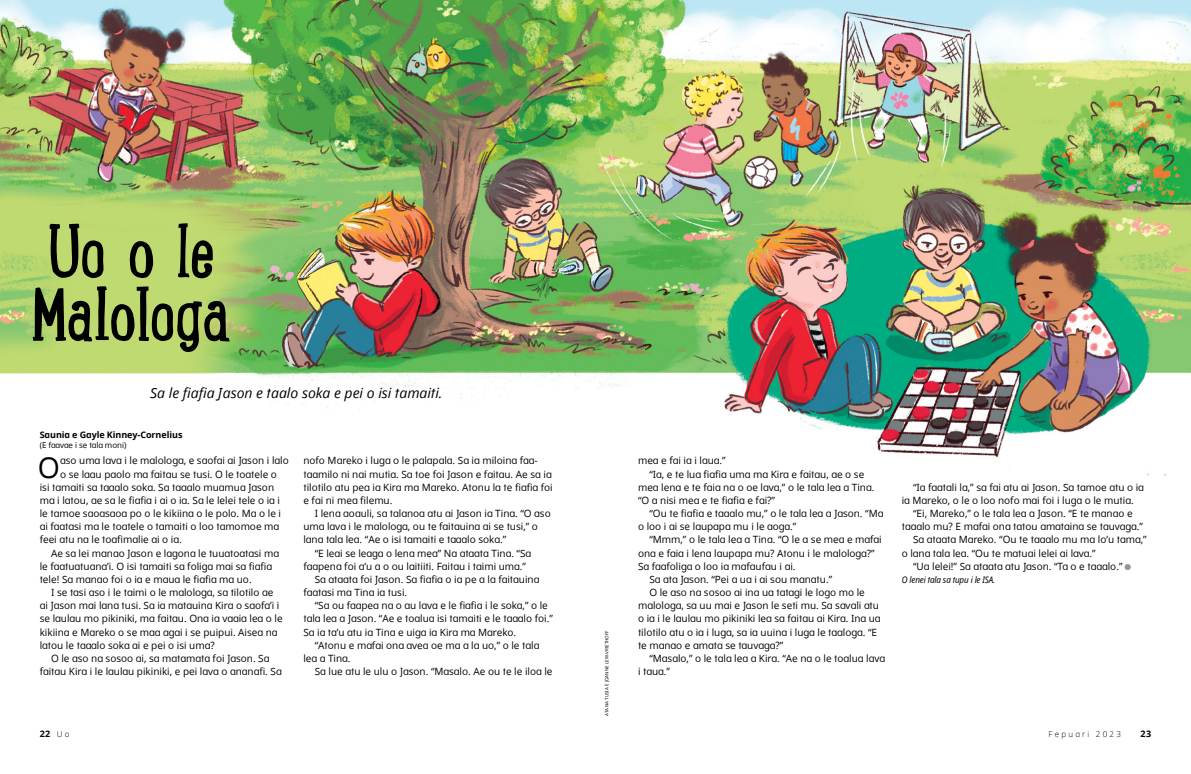
<style>
.page{position:relative;width:1191px;height:774px;background:#fff}
.page>*{position:absolute;margin:0;border:0;box-sizing:border-box;transform-origin:0 0}
.t1{font:82px/63px "Lunch Box Slab";letter-spacing:-.03em;color:#000;scale:1.05 1}
.ARTCL_para_first{font:28.4px "Dots Solidlds Lat";color:#000}
.t2{font:italic 14px "Dots Solidlds Lat";color:#000}
.ARTCL_para{font:10px/13.2px "Dots Solidlds Lat";color:#000}
.ARTCL_para_first-2{font:10px "Dots Solidlds Lat";color:#000}
.ARTCL-BY_para_first{font:700 9px "Dots Solidlds Lat";letter-spacing:-.005em;color:#000}
.POP_para{font:italic 9px "Dots Solid Condlds Lat";letter-spacing:-.01em;color:#000}
.ARTCL-BY_para{font:8px "Dots Solidlds Lat";letter-spacing:-.005em;color:#000}
.t3{font:300 8px "Dots Solidlds Lat";letter-spacing:.28em;color:#000}
.FIGimg-CRDT_para{font:4.5px "Dots Solidlds Lat";color:#000}
.s1{font-family:"Ding P Ilds Dpi";font-size:8.5px;color:#939598}
.s2{font-weight:300;font-size:8px}
</style>
<div class="page">
<img style="left:0;top:0;width:1191px;height:497px">
<p class="t1" style="left:30px;top:218px;width:194px">Uo o le<br>Malologa</p>
<p class="t2" style="left:150px;top:382px;width:294px">Sa le fiafia Jason e taalo soka e pei o isi tamaiti.</p>
<p class="ARTCL-BY_para_first" style="left:40px;top:428px;width:144px">Saunia e Gayle Kinney-Cornelius</p>
<p class="ARTCL-BY_para" style="left:40px;top:439px;width:88px">(E faavae i se tala moni)</p>
<p class="ARTCL_para_first" style="left:38px;top:446px;width:24px">O</p>
<p class="ARTCL_para_first-2" style="left:60px;top:453px;width:230px">aso uma lava i le malologa, e saofai ai Jason i lalo</p>
<p class="ARTCL_para_first-2" style="left:60px;top:467px;width:218px">o se laau paolo ma faitau se tusi. O le toatele o</p>
<p class="ARTCL_para_first-2" style="left:40px;top:480px;width:236px">isi tamaiti sa taaalo soka. Sa taaalo muamua Jason</p>
<p class="ARTCL_para_first-2" style="left:40px;top:493px;width:242px">ma i latou, ae sa le fiafia i ai o ia. Sa le lelei tele o ia i</p>
<p class="ARTCL_para_first-2" style="left:40px;top:506px;width:243px">le tamoe saoasaoa po o le kikiina o le polo. Ma o le i</p>
<p class="ARTCL_para_first-2" style="left:40px;top:519px;width:241px">ai faatasi ma le toatele o tamaiti o loo tamomoe ma</p>
<p class="ARTCL_para_first-2" style="left:40px;top:532px;width:143px">feei atu na le toafimalie ai o ia.</p>
<p class="ARTCL_para" style="left:40px;top:546px;width:241px;text-indent:11px">Ae sa lei manao Jason e lagona le tuuatoatasi ma le faatuatuana’i. O isi tamaiti sa foliga mai sa fiafia tele! Sa manao foi o ia e maua le fiafia ma uo.</p>
<p class="ARTCL_para" style="left:40px;top:586px;width:244px;text-indent:11px">I se tasi aso i le taimi o le malologa, sa tilotilo ae ai Jason mai lana tusi. Sa ia matauina Kira o saofa’i i se laulau mo pikiniki, ma faitau. Ona ia vaaia lea o le kikiina e Mareko o se maa agai i se puipui. Aisea na latou le taaalo soka ai e pei o isi uma?</p>
<p class="ARTCL_para" style="left:40px;top:652px;width:243px;text-align:center">O le aso na sosoo ai, sa matamata foi Jason. Sa faitau Kira i le laulau pikiniki, e pei lava o ananafi. Sa</p>
<p class="ARTCL_para" style="left:303px;top:454px;width:251px">nofo Mareko i luga o le palapala. Sa ia miloina faa&shy;taamilo ni nai mutia. Sa toe foi Jason e faitau. Ae sa ia tilotilo atu pea ia Kira ma Mareko. Atonu la te fiafia foi e fai ni mea filemu.</p>
<p class="ARTCL_para" style="left:303px;top:507px;width:249px;text-indent:11px">I lena aoauli, sa talanoa atu ai Jason ia Tina. “O aso uma lava i le malologa, ou te faitauina ai se tusi,” o lana tala lea. “Ae o isi tamaiti e taaalo soka.”</p>
<p class="ARTCL_para" style="left:303px;top:546px;width:229px;text-indent:11px">“E leai se leaga o lena mea” Na ataata Tina. “Sa faapena foi a’u a o ou laitiiti. Faitau i taimi uma.”</p>
<p class="ARTCL_para" style="left:303px;top:573px;width:237px;text-indent:11px">Sa ataata foi Jason. Sa fiafia o ia pe a la faitauina faatasi ma Tina ia tusi.</p>
<p class="ARTCL_para" style="left:303px;top:599px;width:251px;text-indent:11px">“Sa ou faapea na o au lava e le fiafia i le soka,” o le tala lea a Jason. “Ae e toalua isi tamaiti e le taaalo foi.”<br>Sa ia ta’u atu ia Tina e uiga ia Kira ma Mareko.</p>
<p class="ARTCL_para" style="left:303px;top:638px;width:237px;text-indent:11px">“Atonu e mafai ona avea oe ma a la uo,” o le tala lea a Tina.</p>
<p class="ARTCL_para" style="left:315px;top:665px;width:239px">Sa lue atu le ulu o Jason. “Masalo. Ae ou te le iloa le</p>
<p class="FIGimg-CRDT_para" style="left:603px;top:716px;width:87px;rotate:-90deg">ATA NA TUSIA E JOANNE LEW-VRIETHOFF</p>
<p class="ARTCL_para" style="left:638px;top:454px;width:89px">mea e fai ia i laua.”</p>
<p class="ARTCL_para" style="left:638px;top:467px;width:238px;text-indent:11px">“Ia, e te lua fiafia uma ma Kira e faitau, ae o se mea lena e te faia na o oe lava,” o le tala lea a Tina. “O a nisi mea e te fiafia e fai?”</p>
<p class="ARTCL_para" style="left:638px;top:507px;width:247px;text-indent:11px">“Ou te fiafia e taaalo mu,” o le tala lea a Jason. “Ma o loo i ai se laupapa mu i le aoga.”</p>
<p class="ARTCL_para" style="left:638px;top:533px;width:245px;text-indent:11px">“Mmm,” o le tala lea a Tina. “O le a se mea e mafai ona e faia i lena laupapa mu? Atonu i le malologa?”<br>Sa faafoliga o loo ia mafaufau i ai.</p>
<p class="ARTCL_para" style="left:649px;top:573px;width:184px">Sa ata Jason. “Pei a ua i ai sou manatu.”</p>
<p class="ARTCL_para" style="left:638px;top:586px;width:244px;text-indent:11px">O le aso na sosoo ai ina ua tatagi le logo mo le malologa, sa uu mai e Jason le seti mu. Sa savali atu o ia i le laulau mo pikiniki lea sa faitau ai Kira. Ina ua tilotilo atu o ia i luga, sa ia uuina i luga le taaloga. “E te manao e amata se tauvaga?”</p>
<p class="ARTCL_para" style="left:638px;top:652px;width:248px;text-indent:11px">“Masalo,” o le tala lea a Kira. “Ae na o le toalua lava i taua.”</p>
<p class="ARTCL_para" style="left:901px;top:480px;width:244px;text-indent:11px">“Ia faatali la,” sa fai atu ai Jason. Sa tamoe atu o ia ia Mareko, o le o loo nofo mai foi i luga o le mutia.</p>
<p class="ARTCL_para" style="left:901px;top:507px;width:243px;text-align:center">“Ei, Mareko,” o le tala lea a Jason. “E te manao e taaalo mu? E mafai ona tatou amataina se tauvaga.”</p>
<p class="ARTCL_para" style="left:901px;top:533px;width:246px;text-indent:11px">Sa ataata Mareko. “Ou te taaalo mu ma lo’u tama,” o lana tala lea. “Ou te matuai lelei ai lava.”</p>
<p class="ARTCL_para" style="left:913px;top:559px;width:220px">“Ua lelei!” Sa ataata atu Jason. “Ta o e taaalo.” <span class="s1">●</span></p>
<p class="POP_para" style="left:901px;top:573px;width:95px">O lenei tala sa tupu i le ISA.</p>
<p class="ARTCL-BY_para_first" style="left:40px;top:727px;width:31px">22 <span class="s2">Uo</span></p>
<p class="t3" style="left:1048px;top:728px;width:74px">Fepuari 2023</p>
<p class="ARTCL-BY_para_first" style="left:1140px;top:727px;width:12px">23</p>
</div>
